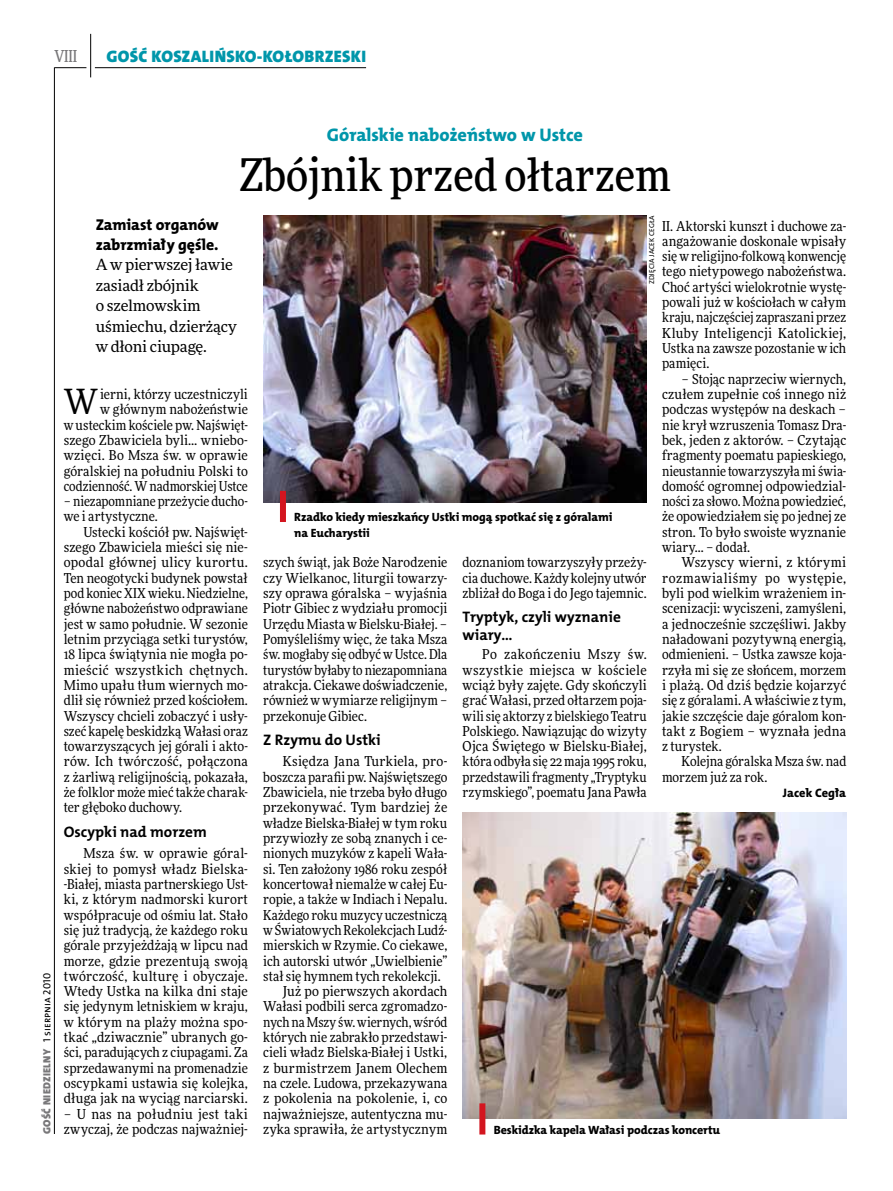
<style>
.page{position:relative;width:893px;height:1191px;background:#fff}
.page>*{position:absolute;margin:0;border:0;box-sizing:border-box;transform-origin:0 0}
.t1{font:500 45px "Freeday Narrow";color:#000}
.t2{font:34.8px "Freeday Narrow News";color:#000}
.t3{font:18.3px "The Mix HP8 Ex Bld";letter-spacing:-.005em;color:#0096aa}
.t4{font:16.65px "The Mix HP9 Blk";letter-spacing:.02em;color:#0096aa}
.t5{font:500 16.5px "Freeday Narrow";color:#787779;scale:.9 1}
.t6{font:15.75px/20.4px "The Mix HP8 Ex Bld";letter-spacing:-.005em;color:#000}
.t7{font:15.45px/20.4px "Freeday News";letter-spacing:-.01em;color:#000}
.t8{font:15.3px/17.7px "The Mix HP7 Bld";color:#000}
.t9{font:13.65px/15.3px "Freeday Narrow News";letter-spacing:.005em;color:#000;text-align:justify}
.t10{font:12.3px "The Mix HP8 Ex Bld";letter-spacing:.005em;color:#000}
.t11{font:12px/15.3px "The Mix HP8 Ex Bld";letter-spacing:-.005em;color:#000}
.t12{font:10.5px "The Mix HP9 Blk";letter-spacing:.025em;color:#787779}
.t13{font:7.2px "The Mix HP5 Plain";letter-spacing:.015em;color:#000}
.s1{font-family:"The Mix HP5 Plain";color:#000}
</style>
<div class="page">
<hr style="left:54px;top:67px;width:1px;height:1067px;background:#000">
<hr style="left:90px;top:34px;width:1px;height:43px;background:#000">
<hr style="left:54px;top:67px;width:32px;height:1px;background:#000">
<hr style="left:95px;top:67px;width:271px;height:1px;background:#000">
<img style="left:263px;top:215px;width:384px;height:288px">
<img style="left:463px;top:812px;width:383px;height:306px">
<div style="left:280px;top:491px;width:6px;height:31px;background:#d3151f"></div>
<div style="left:479px;top:1103px;width:6px;height:31px;background:#d3151f"></div>
<p class="t5" style="left:54px;top:46px;width:27px">VIII</p>
<p class="t4" style="left:106px;top:46px;width:261px">GOŚĆ KOSZALIŃSKO-KOŁOBRZESKI</p>
<p class="t12" style="left:40px;top:1134px;width:162px;rotate:-90deg">GOŚĆ NIEDZIELNY <span class="s1">1 sierpnia 2010</span></p>
<h3 class="t3" style="left:327px;top:123px;width:258px">Góralskie nabożeństwo w Ustce</h3>
<h1 class="t1" style="left:239px;top:147px;width:433px">Zbójnik przed ołtarzem</h1>
<p class="t6" style="left:96px;top:214px;width:125px">Zamiast organów zabrzmiały gęśle.</p>
<p class="t7" style="left:96px;top:254px;width:143px">A w pierwszej ławie zasiadł zbójnik<br>o szelmowskim uśmiechu, dzierżący w dłoni ciupagę.</p>
<h2 class="t2" style="left:64px;top:380px;width:36px">W</h2>
<p class="t9" style="left:64px;top:386px;width:186px;text-align:right">ierni, którzy uczestniczyli<br>w głównym nabożeństwie<br>w usteckim kościele pw. Najświęt&shy;szego Zbawiciela byli… wniebo&shy;wzięci. Bo Msza św. w oprawie góralskiej na południu Polski to codzienność. W nadmorskiej Ustce</p>
<p class="t9" style="left:64px;top:493px;width:186px">– niezapomniane przeżycie ducho&shy;we i artystyczne.</p>
<p class="t9" style="left:64px;top:524px;width:186px;text-indent:20px">Ustecki kościół pw. Najświęt&shy;szego Zbawiciela mieści się nie&shy;opodal głównej ulicy kurortu.<br>Ten neogotycki budynek powstał pod koniec XIX wieku. Niedzielne, główne nabożeństwo odprawiane jest w samo południe. W sezonie letnim przyciąga setki turystów, 18 lipca świątynia nie mogła po&shy;mieścić wszystkich chętnych.<br>Mimo upału tłum wiernych mo&shy;dlił się również przed kościołem.<br>Wszyscy chcieli zobaczyć i usły&shy;szeć kapelę beskidzką Wałasi oraz towarzyszących jej górali i akto&shy;rów. Ich twórczość, połączona z żarliwą religijnością, pokazała, że folklor może mieć także charak&shy;ter głęboko duchowy.</p>
<p class="t8" style="left:64px;top:822px;width:145px">Oscypki nad morzem</p>
<p class="t9" style="left:64px;top:845px;width:186px;text-indent:20px">Msza św. w oprawie góral&shy;skiej to pomysł władz Bielska--Białej, miasta partnerskiego Ust&shy;ki, z którym nadmorski kurort współpracuje od ośmiu lat. Stało się już tradycją, że każdego roku górale przyjeżdżają w lipcu nad morze, gdzie prezentują swoją twórczość, kulturę i obyczaje.<br>Wtedy Ustka na kilka dni staje się jedynym letniskiem w kraju, w którym na plaży można spo&shy;tkać „dziwacznie” ubranych go&shy;ści, paradujących z ciupagami. Za sprzedawanymi na promenadzie oscypkami ustawia się kolejka, długa jak na wyciąg narciarski.</p>
<p class="t9" style="left:64px;top:1106px;width:186px">– U nas na południu jest taki zwyczaj, że podczas najważniej-</p>
<p class="t13" style="left:647px;top:284px;width:71px;rotate:-90deg">zdjęcia Jacek Cegła</p>
<p class="t9" style="left:662px;top:218px;width:186px">II. Aktorski kunszt i duchowe za&shy;angażowanie doskonale wpisały się w religijno-folkową konwencję tego nietypowego nabożeństwa.<br>Choć artyści wielokrotnie wystę&shy;powali już w kościołach w całym kraju, najczęściej zapraszani przez Kluby Inteligencji Katolickiej, Ustka na zawsze pozostanie w ich pamięci.</p>
<p class="t9" style="left:662px;top:371px;width:186px;text-indent:20px">– Stojąc naprzeciw wiernych, czułem zupełnie coś innego niż podczas występów na deskach – nie krył wzruszenia Tomasz Dra&shy;bek, jeden z aktorów. – Czytając fragmenty poematu papieskiego, nieustannie towarzyszyła mi świa&shy;domość ogromnej odpowiedzial&shy;ności za słowo. Można powiedzieć, że opowiedziałem się po jednej ze stron. To było swoiste wyznanie wiary... – dodał.</p>
<p class="t9" style="left:662px;top:555px;width:186px;text-indent:20px">Wszyscy wierni, z którymi rozmawialiśmy po występie, byli pod wielkim wrażeniem in&shy;scenizacji: wyciszeni, zamyśleni, a jednocześnie szczęśliwi. Jakby naładowani pozytywną energią, odmienieni. – Ustka zawsze koja&shy;rzyła mi się ze słońcem, morzem i plażą. Od dziś będzie kojarzyć się z góralami. A właściwie z tym, jakie szczęście daje góralom kon&shy;takt z Bogiem – wyznała jedna z turystek.</p>
<p class="t9" style="left:662px;top:754px;width:186px;text-indent:20px">Kolejna góralska Msza św. nad morzem już za rok.</p>
<p class="t10" style="left:783px;top:785px;width:65px">Jacek Cegła</p>
<p class="t11" style="left:294px;top:510px;width:320px">Rzadko kiedy mieszkańcy Ustki mogą spotkać się z góralami na Eucharystii</p>
<p class="t9" style="left:263px;top:555px;width:186px">szych świąt, jak Boże Narodzenie czy Wielkanoc, liturgii towarzy&shy;szy oprawa góralska – wyjaśnia Piotr Gibiec z wydziału promocji Urzędu Miasta w Bielsku-Białej. – Pomyśleliśmy więc, że taka Msza św. mogłaby się odbyć w Ustce. Dla turystów byłaby to niezapomniana atrakcja. Ciekawe doświadczenie, również w wymiarze religijnym – przekonuje Gibiec.</p>
<p class="t8" style="left:263px;top:730px;width:119px">Z Rzymu do Ustki</p>
<p class="t9" style="left:283px;top:754px;width:166px">Księdza Jana Turkiela, pro-</p>
<p class="t9" style="left:263px;top:769px;width:186px">boszcza parafii pw. Najświętszego</p>
<p class="t9" style="left:263px;top:784px;width:186px">Zbawiciela, nie trzeba było długo</p>
<p class="t9" style="left:263px;top:799px;width:186px">przekonywać. Tym bardziej że</p>
<p class="t9" style="left:263px;top:815px;width:186px">władze Bielska-Białej w tym roku</p>
<p class="t9" style="left:263px;top:830px;width:186px">przywiozły ze sobą znanych i ce-</p>
<p class="t9" style="left:263px;top:845px;width:186px">nionych muzyków z kapeli Wała-</p>
<p class="t9" style="left:263px;top:861px;width:186px">si. Ten założony 1986 roku zespół</p>
<p class="t9" style="left:263px;top:876px;width:186px">koncertował niemalże w całej Eu-</p>
<p class="t9" style="left:263px;top:891px;width:186px">ropie, a także w Indiach i Nepalu.</p>
<p class="t9" style="left:263px;top:907px;width:186px">Każdego roku muzycy uczestniczą</p>
<p class="t9" style="left:263px;top:922px;width:186px">w Światowych Rekolekcjach Ludź-</p>
<p class="t9" style="left:263px;top:937px;width:186px">mierskich w Rzymie. Co ciekawe,</p>
<p class="t9" style="left:263px;top:953px;width:186px">ich autorski utwór „Uwielbienie”</p>
<p class="t9" style="left:263px;top:968px;width:179px">stał się hymnem tych rekolekcji.</p>
<p class="t9" style="left:283px;top:983px;width:166px">Już po pierwszych akordach</p>
<p class="t9" style="left:263px;top:998px;width:186px">Wałasi podbili serca zgromadzo-</p>
<p class="t9" style="left:263px;top:1014px;width:186px">nych na Mszy św. wiernych, wśród</p>
<p class="t9" style="left:263px;top:1029px;width:186px">których nie zabrakło przedstawi-</p>
<p class="t9" style="left:263px;top:1044px;width:186px">cieli władz Bielska-Białej i Ustki,</p>
<p class="t9" style="left:263px;top:1060px;width:186px">z burmistrzem Janem Olechem</p>
<p class="t9" style="left:263px;top:1075px;width:186px">na czele. Ludowa, przekazywana</p>
<p class="t9" style="left:263px;top:1090px;width:186px">z pokolenia na pokolenie, i, co</p>
<p class="t9" style="left:263px;top:1106px;width:186px">najważniejsze, autentyczna mu-</p>
<p class="t9" style="left:263px;top:1121px;width:186px">zyka sprawiła, że artystycznym</p>
<p class="t9" style="left:463px;top:555px;width:186px">doznaniom towarzyszyły przeży&shy;cia duchowe. Każdy kolejny utwór zbliżał do Boga i do Jego tajemnic.</p>
<p class="t8" style="left:463px;top:608px;width:160px">Tryptyk, czyli wyznanie wiary...</p>
<p class="t9" style="left:463px;top:646px;width:186px;text-indent:20px">Po zakończeniu Mszy św. wszystkie miejsca w kościele wciąż były zajęte. Gdy skończyli grać Wałasi, przed ołtarzem poja&shy;wili się aktorzy z bielskiego Teatru Polskiego. Nawiązując do wizyty Ojca Świętego w Bielsku-Białej, która odbyła się 22 maja 1995 roku, przedstawili fragmenty „Tryptyku rzymskiego”, poematu Jana Pawła</p>
<p class="t11" style="left:494px;top:1122px;width:228px">Beskidzka kapela Wałasi podczas koncertu</p>
</div>
